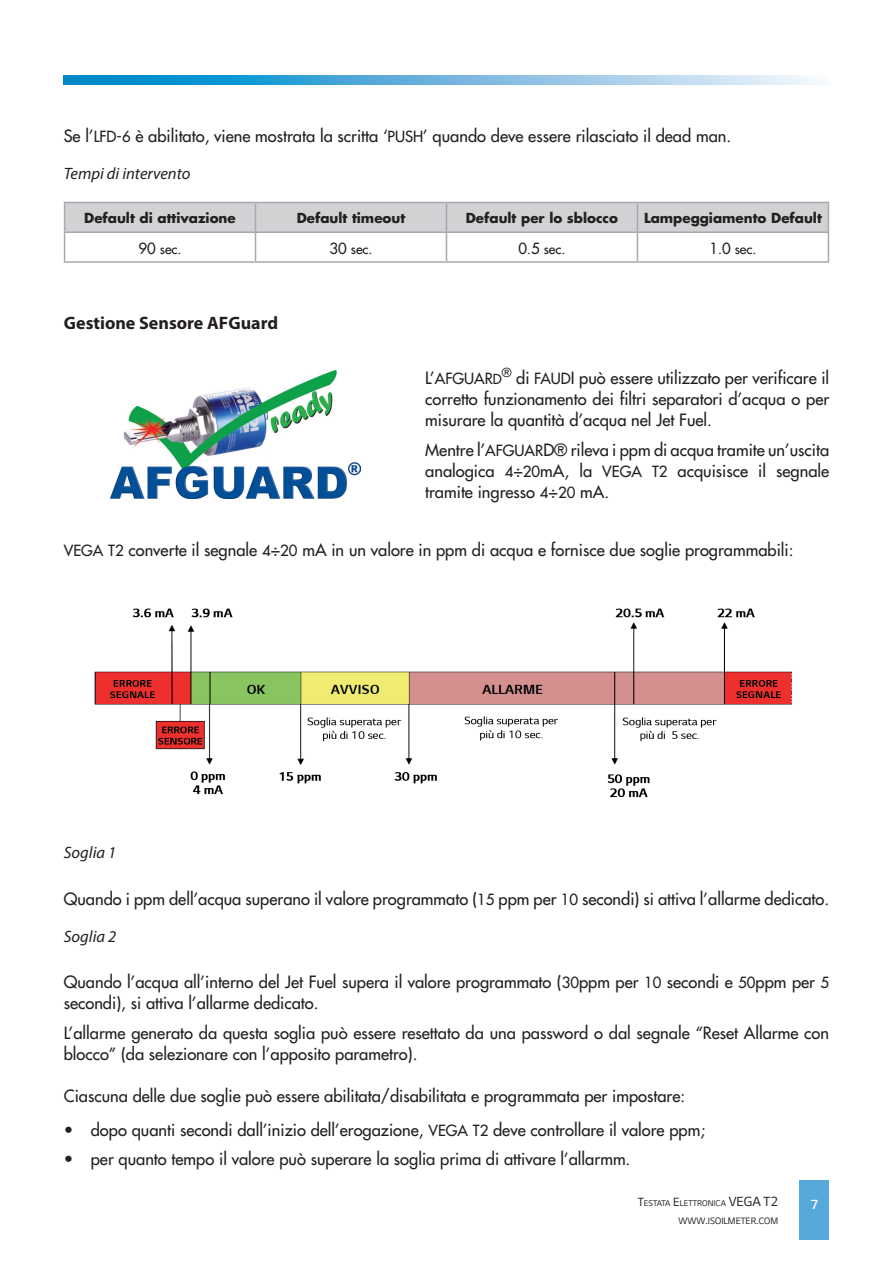
<style>
.page{position:relative;width:893px;height:1263px;background:#fff}
.page>*{position:absolute;margin:0;border:0;box-sizing:border-box;transform-origin:0 0}
.t1{font:700 18px "Myriad Pro";color:#231f20}
.t2{font:16.5px/21px "Futura";color:#231f20;text-align:justify}
.t3{font:italic 16.5px "Myriad Pro";color:#231f20}
.t4{font:300 15px "LG Smart";color:#fff}
.t5{font:700 13.5px "Futura";color:#231f20}
.t6{font:13.5px "Futura";color:#231f20}
.t7{font:10.5px "LG Smart";color:#231f20}
.t8{font:9.45px "LG Smart";color:#231f20}
.s1{font-size:15px}
.s2{font-size:13.5px}
</style>
<div class="page">
<div style="left:799px;top:1180px;width:30px;height:59px;background:#56a9da"></div>
<svg style="left:64px;top:76px;width:759px;height:9px;background:#6cb7e0"></svg>
<svg style="left:64px;top:202px;width:765px;height:59px"></svg>
<hr style="left:64px;top:261px;width:191px;height:2px;background:#a8a9ad">
<hr style="left:255px;top:261px;width:191px;height:2px;background:#a8a9ad">
<hr style="left:446px;top:261px;width:191px;height:2px;background:#a8a9ad">
<hr style="left:637px;top:261px;width:192px;height:2px;background:#a8a9ad">
<img style="left:111px;top:371px;width:250px;height:127px">
<img style="left:94px;top:608px;width:698px;height:190px">
<p class="t2" style="left:64px;top:125px;width:669px">Se l’<span class="s1">LFD</span>-<span class="s1">6</span> è abilitato, viene mostrata la scritta ‘<span class="s1">PUSH</span>’ quando deve essere rilasciato il dead man.</p>
<p class="t3" style="left:64px;top:163px;width:128px">Tempi di intervento</p>
<p class="t5" style="left:84px;top:209px;width:153px">Default di attivazione</p>
<p class="t5" style="left:297px;top:209px;width:110px">Default timeout</p>
<p class="t5" style="left:466px;top:209px;width:154px">Default per lo sblocco</p>
<p class="t5" style="left:644px;top:209px;width:179px">Lampeggiamento Default</p>
<p class="t6" style="left:139px;top:240px;width:44px"><span class="s1">90</span> sec.</p>
<p class="t6" style="left:330px;top:240px;width:44px"><span class="s1">30</span> sec.</p>
<p class="t6" style="left:519px;top:240px;width:48px"><span class="s1">0</span>.<span class="s1">5</span> sec.</p>
<p class="t6" style="left:710px;top:240px;width:48px"><span class="s1">1</span>.<span class="s1">0</span> sec.</p>
<p class="t1" style="left:64px;top:311px;width:216px">Gestione Sensore AFGuard</p>
<p class="t2" style="left:425px;top:368px;width:405px">L’<span class="s1">AFGUAR</span><span class="s2">D</span><sup>®</sup> di <span class="s1">FAUD</span>I può essere utilizzato per verificare il corretto funzionamento dei filtri separatori d’acqua o per misurare la quantità d’acqua nel Jet Fuel.</p>
<p class="t2" style="left:425px;top:439px;width:405px">Mentre l’<span class="s1">AFGUAR</span>D® rileva i ppm di acqua tramite un’uscita analogica <span class="s1">4</span>÷<span class="s1">20</span>mA, la <span class="s1">VEGA T2</span> acquisisce il segnale tramite ingresso <span class="s1">4</span>÷<span class="s1">20</span> mA.</p>
<p class="t2" style="left:64px;top:540px;width:731px"><span class="s1">VEGA T2</span> converte il segnale <span class="s1">4</span>÷<span class="s1">20</span> mA in un valore in ppm di acqua e fornisce due soglie programmabili:</p>
<p class="t3" style="left:64px;top:843px;width:54px">Soglia 1</p>
<p class="t2" style="left:64px;top:888px;width:767px">Quando i ppm dell’acqua superano il valore programmato (<span class="s1">15</span> ppm per <span class="s1">10</span> secondi) si attiva l’allarme dedicato.</p>
<p class="t3" style="left:64px;top:926px;width:54px">Soglia 2</p>
<p class="t2" style="left:64px;top:972px;width:767px">Quando l’acqua all’interno del Jet Fuel supera il valore programmato (<span class="s1">30</span>ppm per <span class="s1">10</span> secondi e <span class="s1">50</span>ppm per <span class="s1">5 </span>secondi), si attiva l’allarme dedicato.</p>
<p class="t2" style="left:64px;top:1022px;width:767px">L’allarme generato da questa soglia può essere resettato da una password o dal segnale “Reset Allarme con blocco” (da selezionare con l’apposito parametro).</p>
<p class="t2" style="left:64px;top:1085px;width:623px">Ciascuna delle due soglie può essere abilitata/disabilitata e programmata per impostare:</p>
<p class="t2" style="left:64px;top:1119px;width:643px">• dopo quanti secondi dall’inizio dell’erogazione, <span class="s1">VEGA T2</span> deve controllare il valore ppm;</p>
<p class="t2" style="left:64px;top:1149px;width:568px">• per quanto tempo il valore può superare la soglia prima di attivare l’allarmm.</p>
<p class="t8" style="left:638px;top:1198px;width:142px"><span class="s2">T</span>ESTATA <span class="s2">E</span>LETTRONICA <span class="s1">VEGA T2</span></p>
<p class="t4" style="left:810px;top:1196px;width:9px">7</p>
<p class="t7" style="left:679px;top:1215px;width:101px">WWW<span class="s1">.</span>ISOILMETER<span class="s1">.</span>COM</p>
</div>
